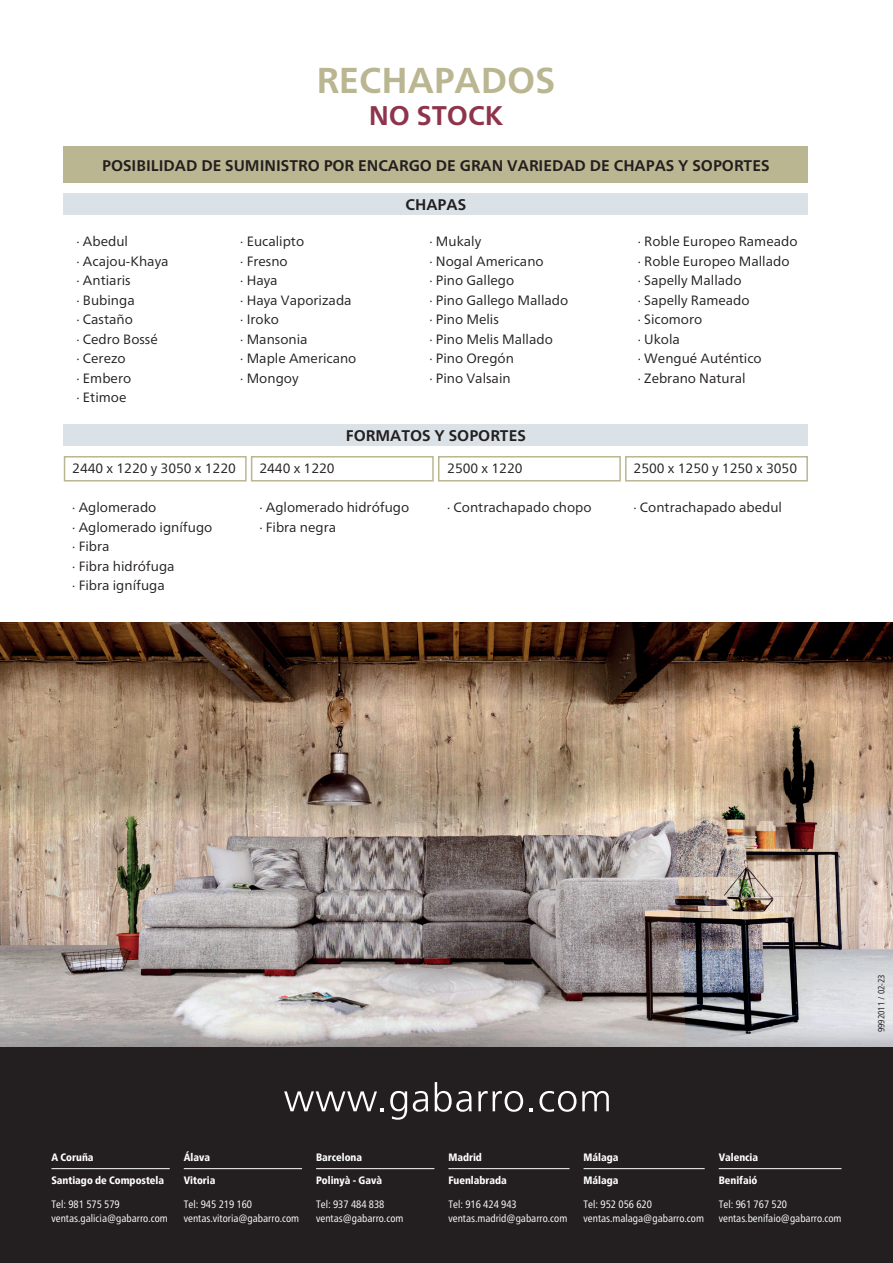
<style>
.page{position:relative;width:893px;height:1263px;background:#fff}
.page>*{position:absolute;margin:0;border:0;box-sizing:border-box;transform-origin:0 0}
.t1{font:700 36px "Frutiger Neue LT";color:#bab691}
.t2{font:700 27px "Frutiger Neue LT";color:#8e344b}
.t3{font:700 15.45px "Frutiger Neue LT";color:#231f20}
.t4{font:13.5px/19.5px "Frutiger Neue LT";color:#231f20}
.t5{font:condensed 10.65px/14.4px "Frutiger Neue LT";color:#fff}
.t6{font:800 condensed 10.65px/22.4px "Frutiger Neue LT";color:#fff}
.t7{font:condensed 9px "Frutiger Neue LT";color:#231f20}
</style>
<div class="page">
<img style="left:0;top:622px;width:893px;height:398px">
<div style="left:0;top:1020px;width:893px;height:243px;background:#231f20;opacity:.25"></div>
<div style="left:0;top:1047px;width:893px;height:216px;background:#231f20"></div>
<svg style="left:284px;top:1091px;width:99px;height:20px"></svg>
<svg style="left:390px;top:1091px;width:17px;height:29px"></svg>
<svg style="left:413px;top:1091px;width:15px;height:21px"></svg>
<svg style="left:435px;top:1082px;width:37px;height:30px"></svg>
<svg style="left:478px;top:1091px;width:45px;height:21px"></svg>
<svg style="left:539px;top:1091px;width:37px;height:21px"></svg>
<svg style="left:582px;top:1091px;width:27px;height:20px"></svg>
<hr style="left:448px;top:1168px;width:121px;height:1px;background:#fff">
<hr style="left:51px;top:1168px;width:119px;height:1px;background:#fff">
<hr style="left:584px;top:1168px;width:121px;height:1px;background:#fff">
<hr style="left:719px;top:1168px;width:122px;height:1px;background:#fff">
<hr style="left:184px;top:1168px;width:118px;height:1px;background:#fff">
<hr style="left:316px;top:1168px;width:118px;height:1px;background:#fff">
<div style="left:64px;top:147px;width:744px;height:36px;background:#bab691"></div>
<div style="left:64px;top:193px;width:744px;height:21px;background:#dae2e7"></div>
<div style="left:64px;top:424px;width:744px;height:21px;background:#dae2e7"></div>
<div style="left:64px;top:456px;width:183px;height:25px;border:2px solid #bab691"></div>
<div style="left:251px;top:456px;width:183px;height:25px;border:2px solid #bab691"></div>
<div style="left:438px;top:456px;width:183px;height:25px;border:2px solid #bab691"></div>
<div style="left:625px;top:456px;width:183px;height:25px;border:2px solid #bab691"></div>
<h1 class="t1" style="left:316px;top:59px;width:240px">RECHAPADOS</h1>
<h2 class="t2" style="left:369px;top:99px;width:136px">NO STOCK</h2>
<p class="t3" style="left:102px;top:156px;width:669px">POSIBILIDAD DE SUMINISTRO POR ENCARGO DE GRAN VARIEDAD DE CHAPAS Y SOPORTES</p>
<p class="t3" style="left:405px;top:195px;width:62px">CHAPAS</p>
<p class="t4" style="left:77px;top:232px;width:53px">· Abedul</p>
<p class="t4" style="left:240px;top:232px;width:65px">· Eucalipto</p>
<p class="t4" style="left:429px;top:232px;width:53px">· Mukaly</p>
<p class="t4" style="left:638px;top:232px;width:161px">· Roble Europeo Rameado</p>
<p class="t4" style="left:77px;top:251px;width:94px">· Acajou-Khaya</p>
<p class="t4" style="left:240px;top:251px;width:49px">· Fresno</p>
<p class="t4" style="left:429px;top:251px;width:116px">· Nogal Americano</p>
<p class="t4" style="left:638px;top:251px;width:153px">· Roble Europeo Mallado</p>
<p class="t4" style="left:77px;top:271px;width:56px">· Antiaris</p>
<p class="t4" style="left:240px;top:271px;width:39px">· Haya</p>
<p class="t4" style="left:429px;top:271px;width:86px">· Pino Gallego</p>
<p class="t4" style="left:638px;top:271px;width:105px">· Sapelly Mallado</p>
<p class="t4" style="left:77px;top:290px;width:60px">· Bubinga</p>
<p class="t4" style="left:240px;top:290px;width:113px">· Haya Vaporizada</p>
<p class="t4" style="left:429px;top:290px;width:140px">· Pino Gallego Mallado</p>
<p class="t4" style="left:638px;top:290px;width:113px">· Sapelly Rameado</p>
<p class="t4" style="left:77px;top:310px;width:58px">· Castaño</p>
<p class="t4" style="left:240px;top:310px;width:40px">· Iroko</p>
<p class="t4" style="left:429px;top:310px;width:71px">· Pino Melis</p>
<p class="t4" style="left:638px;top:310px;width:66px">· Sicomoro</p>
<p class="t4" style="left:77px;top:329px;width:83px">· Cedro Bossé</p>
<p class="t4" style="left:240px;top:329px;width:69px">· Mansonia</p>
<p class="t4" style="left:429px;top:329px;width:125px">· Pino Melis Mallado</p>
<p class="t4" style="left:638px;top:329px;width:44px">· Ukola</p>
<p class="t4" style="left:77px;top:349px;width:51px">· Cerezo</p>
<p class="t4" style="left:240px;top:349px;width:118px">· Maple Americano</p>
<p class="t4" style="left:429px;top:349px;width:86px">· Pino Oregón</p>
<p class="t4" style="left:638px;top:349px;width:125px">· Wengué Auténtico</p>
<p class="t4" style="left:77px;top:368px;width:56px">· Embero</p>
<p class="t4" style="left:240px;top:368px;width:60px">· Mongoy</p>
<p class="t4" style="left:429px;top:368px;width:83px">· Pino Valsain</p>
<p class="t4" style="left:638px;top:368px;width:109px">· Zebrano Natural</p>
<p class="t4" style="left:77px;top:388px;width:51px">· Etimoe</p>
<p class="t4" style="left:72px;top:459px;width:165px">2440 x 1220 y 3050 x 1220</p>
<p class="t4" style="left:72px;top:498px;width:142px">· Aglomerado<br>· Aglomerado ignífugo · Fibra<br>· Fibra hidrófuga<br>· Fibra ignífuga</p>
<p class="t3" style="left:346px;top:426px;width:181px">FORMATOS Y SOPORTES</p>
<p class="t4" style="left:259px;top:458px;width:77px">2440 x 1220</p>
<p class="t4" style="left:259px;top:498px;width:151px">· Aglomerado hidrófugo · Fibra negra</p>
<p class="t4" style="left:447px;top:458px;width:77px">2500 x 1220</p>
<p class="t4" style="left:447px;top:498px;width:146px">· Contrachapado chopo</p>
<p class="t4" style="left:634px;top:458px;width:165px">2500 x 1250 y 1250 x 3050</p>
<p class="t4" style="left:634px;top:498px;width:150px">· Contrachapado abedul</p>
<p class="t7" style="left:876px;top:1032px;width:60px;rotate:-90deg">9992011 / 02-23</p>
<p class="t6" style="left:51px;top:1146px;width:114px">A Coruña<br>Santiago de Compostela</p>
<p class="t5" style="left:51px;top:1197px;width:118px">Tel: 981 575 579 ventas.galicia@gabarro.com</p>
<p class="t6" style="left:184px;top:1146px;width:33px">Álava<br>Vitoria</p>
<p class="t5" style="left:184px;top:1197px;width:117px">Tel: 945 219 160 ventas.vitoria@gabarro.com</p>
<p class="t6" style="left:316px;top:1146px;width:67px">Barcelona<br>Polinyà - Gavà</p>
<p class="t5" style="left:316px;top:1197px;width:89px">Tel: 937 484 838 ventas@gabarro.com</p>
<p class="t6" style="left:448px;top:1146px;width:60px">Madrid<br>Fuenlabrada</p>
<p class="t5" style="left:448px;top:1197px;width:120px">Tel: 916 424 943 ventas.madrid@gabarro.com</p>
<p class="t6" style="left:584px;top:1146px;width:36px">Málaga<br>Málaga</p>
<p class="t5" style="left:584px;top:1197px;width:122px">Tel: 952 056 620 ventas.malaga@gabarro.com</p>
<p class="t6" style="left:719px;top:1146px;width:41px">Valencia<br>Benifaió</p>
<p class="t5" style="left:719px;top:1197px;width:124px">Tel: 961 767 520 ventas.benifaio@gabarro.com</p>
</div>
